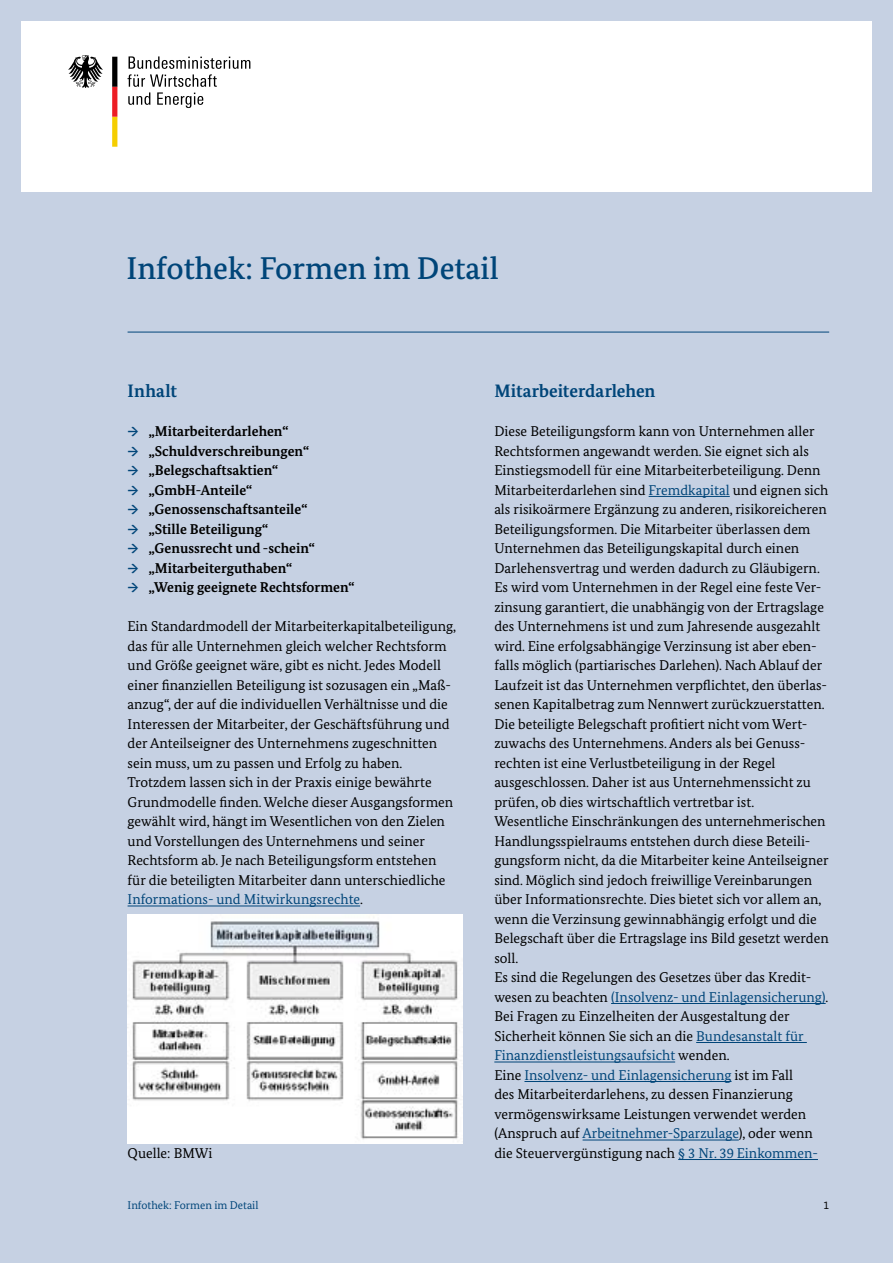
<style>
.page{position:relative;width:893px;height:1263px;background:#c6d1e3}
.page>*{position:absolute;margin:0;border:0;box-sizing:border-box;transform-origin:0 0}
.t1{font:500 31.5px "Bundes Serif";color:#004579}
.t2{font:700 18px "Bundes Serif";color:#004579}
.Absatz{font:14.25px/19.5px "Bundes Serif";color:#000}
.t3{font:700 14.25px "Bundes Serif";color:#000}
.t4{font:11.25px "Bundes Serif";color:#004579}
.Absatz-2{font:11.25px "Bundes Sans";color:#000}
.s1{color:#004579}
</style>
<div class="page">
<div style="left:21px;top:21px;width:851px;height:170px;background:#fff"></div>
<svg style="left:68px;top:55px;width:35px;height:33px"></svg>
<svg style="left:112px;top:57px;width:5px;height:90px"></svg>
<svg style="left:127px;top:56px;width:123px;height:52px"></svg>
<hr style="left:128px;top:906px;width:232px;height:1px;background:#004579">
<hr style="left:649px;top:496px;width:81px;height:1px;background:#004579">
<hr style="left:611px;top:1003px;width:215px;height:1px;background:#004579">
<hr style="left:696px;top:1042px;width:111px;height:1px;background:#004579">
<hr style="left:494px;top:1062px;width:181px;height:1px;background:#004579">
<hr style="left:524px;top:1081px;width:207px;height:1px;background:#004579">
<hr style="left:583px;top:1140px;width:156px;height:1px;background:#004579">
<hr style="left:678px;top:1159px;width:140px;height:1px;background:#004579">
<hr style="left:128px;top:332px;width:701px;height:1px;background:#004579">
<img style="left:128px;top:914px;width:334px;height:230px">
<h2 class="t1" style="left:126px;top:248px;width:374px">Infothek: Formen im Detail</h2>
<h3 class="t2" style="left:128px;top:380px;width:51px">Inhalt</h3>
<p class="t3" style="left:128px;top:422px;width:162px"><span class="s1">→</span> „Mitarbeiterdarlehen“</p>
<p class="t3" style="left:128px;top:442px;width:183px"><span class="s1">→</span> „Schuldverschreibungen“</p>
<p class="t3" style="left:128px;top:461px;width:152px"><span class="s1">→</span> „Belegschaftsaktien“</p>
<p class="t3" style="left:128px;top:481px;width:126px"><span class="s1">→</span> „GmbH-Anteile“</p>
<p class="t3" style="left:128px;top:500px;width:181px"><span class="s1">→</span> „Genossenschaftsanteile“</p>
<p class="t3" style="left:128px;top:520px;width:142px"><span class="s1">→</span> „Stille Beteiligung“</p>
<p class="t3" style="left:128px;top:539px;width:189px"><span class="s1">→</span> „Genussrecht und -schein“</p>
<p class="t3" style="left:128px;top:559px;width:166px"><span class="s1">→</span> „Mitarbeiterguthaben“</p>
<p class="t3" style="left:128px;top:578px;width:229px"><span class="s1">→</span> „Wenig geeignete Rechtsformen“</p>
<p class="Absatz" style="left:128px;top:616px;width:330px">Ein Standardmodell der Mitarbeiterkapitalbeteiligung, das für alle Unternehmen gleich welcher Rechtsform und Größe geeignet wäre, gibt es nicht. Jedes Modell einer finanziellen Beteiligung ist sozusagen ein „Maß&shy;anzug“, der auf die individuellen Verhältnisse und die Interessen der Mitarbeiter, der Geschäftsführung und der Anteilseigner des Unternehmens zugeschnitten sein muss, um zu passen und Erfolg zu haben.<br>Trotzdem lassen sich in der Praxis einige bewährte Grundmodelle finden. Welche dieser Ausgangsformen gewählt wird, hängt im Wesentlichen von den Zielen und Vorstellungen des Unternehmens und seiner Rechtsform ab. Je nach Beteiligungsform entstehen für die beteiligten Mitarbeiter dann unterschiedliche <span class="s1">Informations- und Mitwirkungsrechte</span>.</p>
<p class="Absatz" style="left:128px;top:1143px;width:86px">Quelle: BMWi</p>
<h3 class="t2" style="left:494px;top:380px;width:163px">Mitarbeiterdarlehen</h3>
<p class="Absatz" style="left:494px;top:421px;width:336px">Diese Beteiligungsform kann von Unternehmen aller Rechtsformen angewandt werden. Sie eignet sich als Einstiegsmodell für eine Mitarbeiterbeteiligung. Denn Mitarbeiterdarlehen sind <span class="s1">Fremdkapital</span> und eignen sich als risikoärmere Ergänzung zu anderen, risikoreicheren Beteiligungsformen. Die Mitarbeiter überlassen dem Unternehmen das Beteiligungskapital durch einen Darlehensvertrag und werden dadurch zu Gläubigern.</p>
<p class="Absatz" style="left:494px;top:577px;width:334px">Es wird vom Unternehmen in der Regel eine feste Ver&shy;zinsung garantiert, die unabhängig von der Ertragslage des Unternehmens ist und zum Jahresende ausgezahlt wird. Eine erfolgsabhängige Verzinsung ist aber eben&shy;falls möglich (partiarisches Darlehen). Nach Ablauf der Laufzeit ist das Unternehmen verpflichtet, den überlas&shy;senen Kapitalbetrag zum Nennwert zurückzuerstatten.</p>
<p class="Absatz" style="left:494px;top:714px;width:318px">Die beteiligte Belegschaft profitiert nicht vom Wert&shy;zuwachs des Unternehmens. Anders als bei Genuss&shy;rechten ist eine Verlustbeteiligung in der Regel ausgeschlossen. Daher ist aus Unternehmenssicht zu prüfen, ob dies wirtschaftlich vertretbar ist.</p>
<p class="Absatz" style="left:494px;top:811px;width:336px">Wesentliche Einschränkungen des unternehmerischen Handlungsspielraums entstehen durch diese Beteili&shy;gungsform nicht, da die Mitarbeiter keine Anteilseigner sind. Möglich sind jedoch freiwillige Vereinbarungen über Informationsrechte. Dies bietet sich vor allem an, wenn die Verzinsung gewinnabhängig erfolgt und die Belegschaft über die Ertragslage ins Bild gesetzt werden soll.</p>
<p class="Absatz" style="left:494px;top:967px;width:336px">Es sind die Regelungen des Gesetzes über das Kredit&shy;wesen zu beachten <span class="s1">(Insolvenz- und Einlagensicherung)</span>.</p>
<p class="Absatz" style="left:494px;top:1006px;width:311px">Bei Fragen zu Einzelheiten der Ausgestaltung der<br>Sicherheit können Sie sich an die <span class="s1">Bundesanstalt für<br>Finanzdienstleistungsaufsicht</span> wenden.</p>
<p class="Absatz" style="left:494px;top:1065px;width:325px">Eine <span class="s1">Insolvenz- und Einlagensicherung</span> ist im Fall<br>des Mitarbeiterdarlehens, zu dessen Finanzierung vermögenswirksame Leistungen verwendet werden (Anspruch auf <span class="s1">Arbeitnehmer-Sparzulage</span>), oder wenn die Steuervergünstigung nach <span class="s1">§ 3 Nr. 39 Einkommen-</span></p>
<p class="t4" style="left:128px;top:1198px;width:132px">Infothek: Formen im Detail</p>
<p class="Absatz-2" style="left:824px;top:1198px;width:7px">1</p>
</div>
